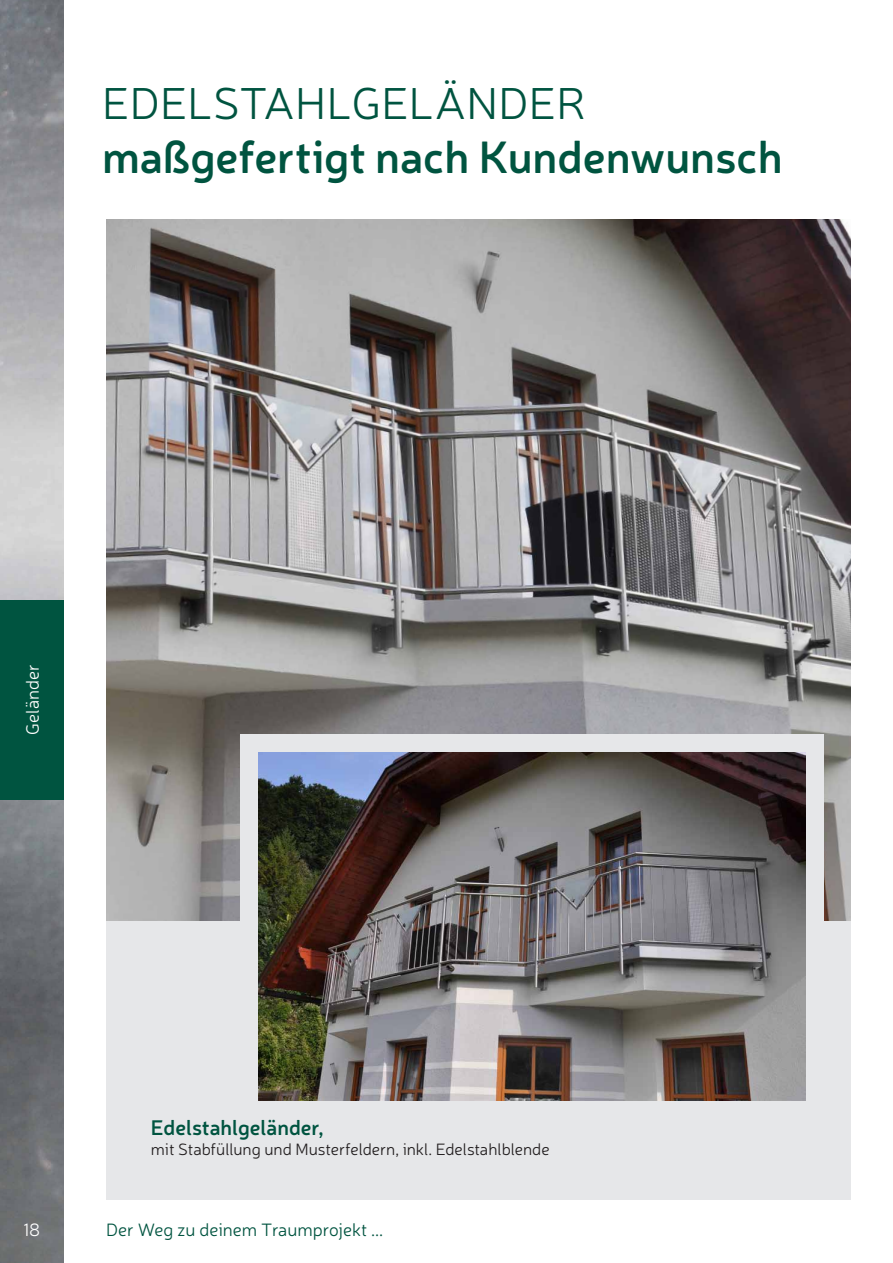
<style>
.page{position:relative;width:893px;height:1263px;background:#fff}
.page>*{position:absolute;margin:0;border:0;box-sizing:border-box;transform-origin:0 0}
.t1{font:600 45px "Neris";color:#005440}
.t2{font:300 45px "Neris";letter-spacing:.01em;color:#005440}
.t3{font:600 21px "Neris";color:#005440}
.t4{font:300 18px "Neris";color:#005440}
.t5{font:300 18px "Neris";color:#fff}
.t6{font:300 16.5px "Neris";color:#231f20}
</style>
<div class="page">
<img style="left:0;top:0;width:64px;height:1263px">
<div style="left:0;top:600px;width:64px;height:199px;background:#005440"></div>
<div style="left:106px;top:709px;width:744px;height:490px;background:#e6e7e9"></div>
<img style="left:106px;top:219px;width:744px;height:702px">
<div style="left:241px;top:734px;width:583px;height:257px;background:#e6e7e9"></div>
<img style="left:259px;top:752px;width:547px;height:349px">
<h1 class="t2" style="left:102px;top:75px;width:485px">EDELSTAHLGELÄNDER</h1>
<h1 class="t1" style="left:102px;top:126px;width:682px">maßgefertigt nach Kundenwunsch</h1>
<p class="t5" style="left:21px;top:735px;width:72px;rotate:-90deg">Geländer</p>
<p class="t3" style="left:151px;top:1113px;width:174px">Edelstahlgeländer,</p>
<p class="t6" style="left:151px;top:1138px;width:400px">mit Stabfüllung und Musterfeldern, inkl. Edelstahlblende</p>
<p class="t5" style="left:24px;top:1218px;width:18px">18</p>
<p class="t4" style="left:106px;top:1218px;width:278px">Der Weg zu deinem Traumprojekt ...</p>
</div>
